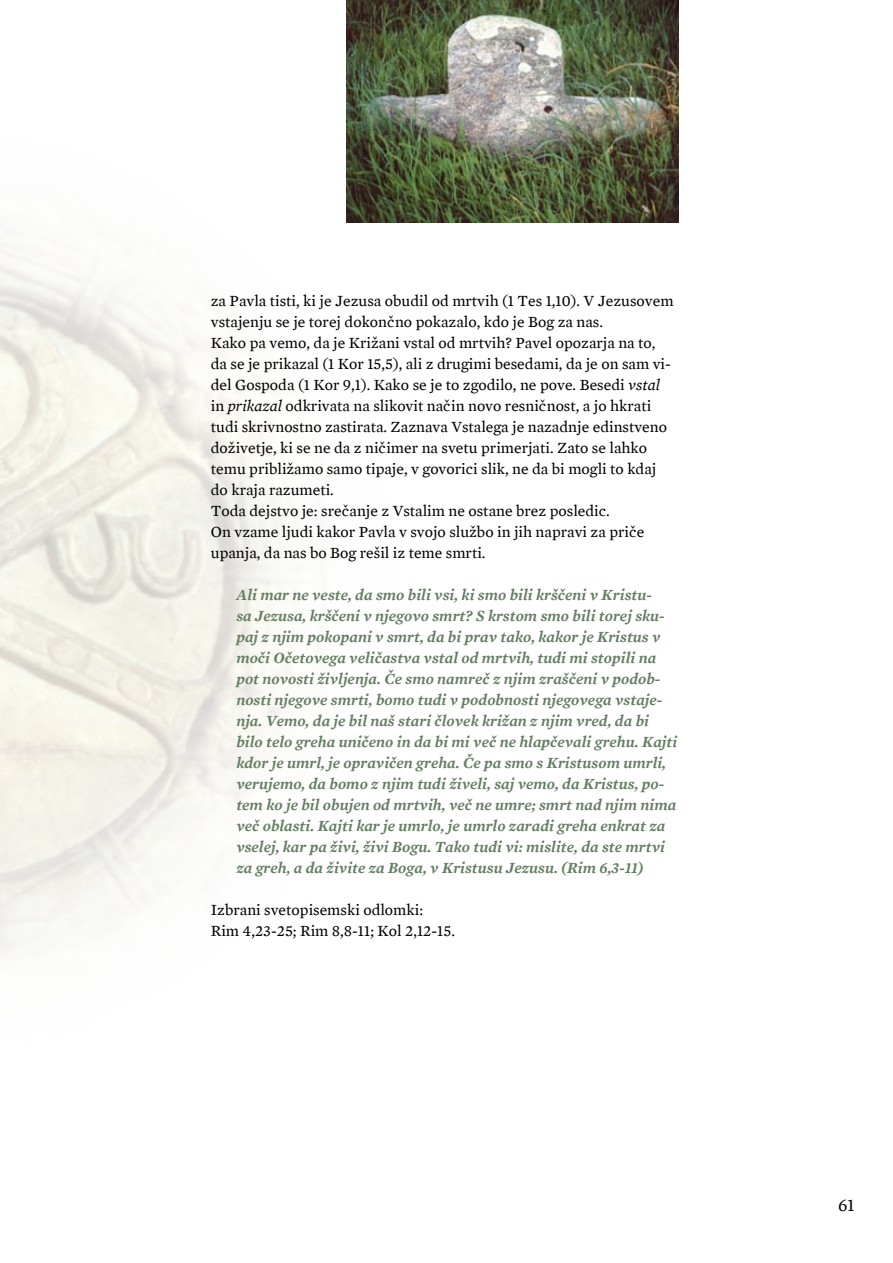
<style>
.page{position:relative;width:893px;height:1263px;background:#fff}
.page>*{position:absolute;margin:0;border:0;box-sizing:border-box;transform-origin:0 0}
.t1{font:18px "Mercury Text G2";color:#000}
.t2{font:italic 600 15.75px/21px "Mercury Text G2";color:#647e62}
.t3{font:15.75px/21px "Mercury Text G2";color:#000}
.s1{font-style:italic}
</style>
<div class="page">
<img style="left:0;top:18px;width:561px;height:939px">
<img style="left:347px;top:0;width:332px;height:222px">
<p class="t3" style="left:211px;top:290px;width:464px">za Pavla tisti, ki je Jezusa obudil od mrtvih (1 Tes 1,10). V Jezusovem vstajenju se je torej dokončno pokazalo, kdo je Bog za nas.<br>Kako pa vemo, da je Križani vstal od mrtvih? Pavel opozarja na to, da se je prikazal (1 Kor 15,5), ali z drugimi besedami, da je on sam vi&shy;del Gospoda (1 Kor 9,1). Kako se je to zgodilo, ne pove. Besedi <span class="s1">vstal </span>in <span class="s1">prikazal</span> odkrivata na slikovit način novo resničnost, a jo hkrati tudi skrivnostno zastirata. Zaznava Vstalega je nazadnje edinstveno doživetje, ki se ne da z ničimer na svetu primerjati. Zato se lahko temu približamo samo tipaje, v govorici slik, ne da bi mogli to kdaj do kraja razumeti.<br>Toda dejstvo je: srečanje z Vstalim ne ostane brez posledic.<br>On vzame ljudi kakor Pavla v svojo službo in jih napravi za priče upanja, da nas bo Bog rešil iz teme smrti.</p>
<p class="t2" style="left:236px;top:584px;width:442px">Ali mar ne veste, da smo bili vsi, ki smo bili krščeni v Kristu-<br>sa Jezusa, krščeni v njegovo smrt? S krstom smo bili torej sku&shy;paj z njim pokopani v smrt, da bi prav tako, kakor je Kristus v moči Očetovega veličastva vstal od mrtvih, tudi mi stopili na pot novosti življenja. Če smo namreč z njim zraščeni v podob&shy;nosti njegove smrti, bomo tudi v podobnosti njegovega vstaje&shy;nja. Vemo, da je bil naš stari človek križan z njim vred, da bi bilo telo greha uničeno in da bi mi več ne hlapčevali grehu. Kajti kdor je umrl, je opravičen greha. Če pa smo s Kristusom umrli, verujemo, da bomo z njim tudi živeli, saj vemo, da Kristus, po&shy;tem ko je bil obujen od mrtvih, več ne umre; smrt nad njim nima več oblasti. Kajti kar je umrlo, je umrlo zaradi greha enkrat za vselej, kar pa živi, živi Bogu. Tako tudi vi: mislite, da ste mrtvi za greh, a da živite za Boga, v Kristusu Jezusu. (Rim 6,3-11)</p>
<p class="t3" style="left:211px;top:899px;width:246px">Izbrani svetopisemski odlomki:<br>Rim 4,23-25; Rim 8,8-11; Kol 2,12-15.</p>
<p class="t1" style="left:838px;top:1195px;width:18px">61</p>
</div>
